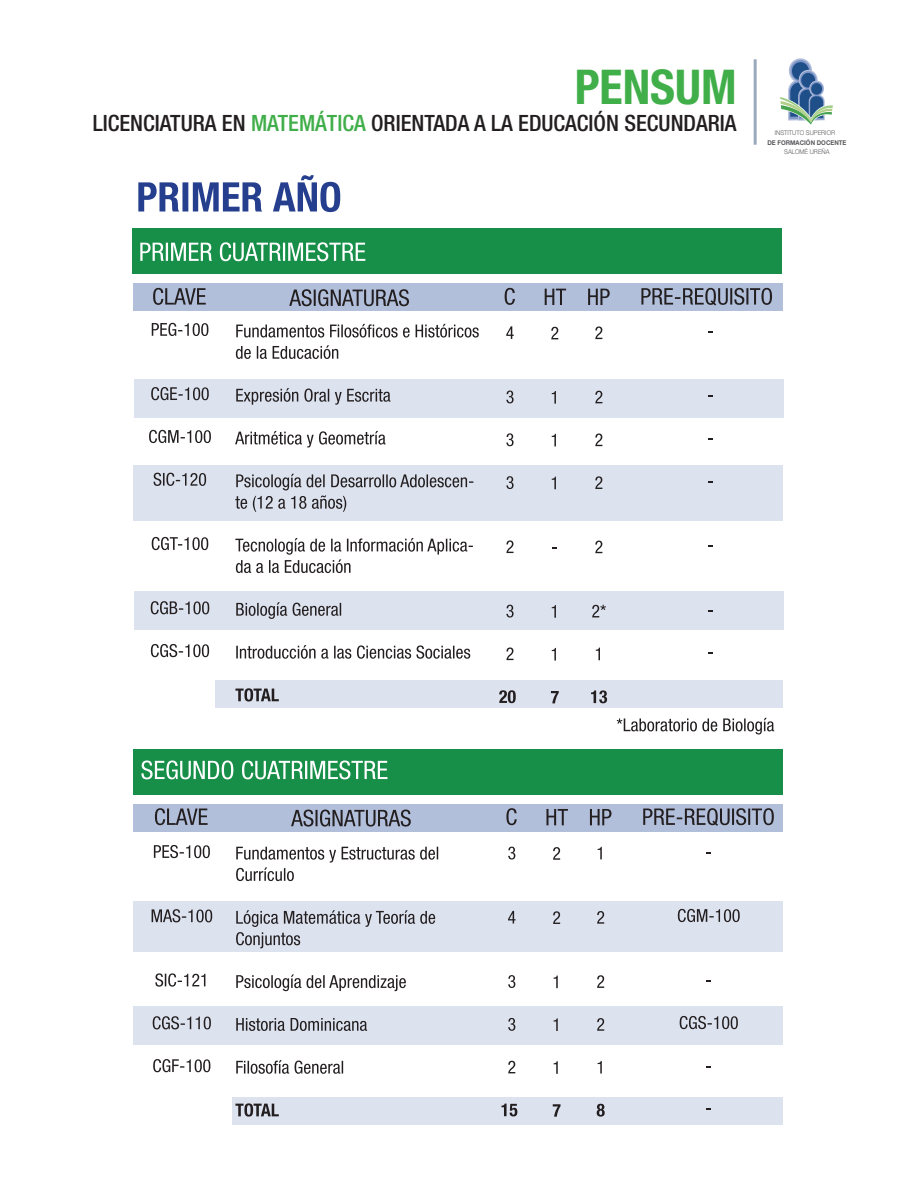
<style>
.page{position:relative;width:918px;height:1188px;background:#fff}
.page>*{position:absolute;margin:0;border:0;box-sizing:border-box;transform-origin:0 0}
.t1{font:700 condensed 48px "Helvetica Neue";color:#40ae49}
.t2{font:500 condensed 22.5px "Helvetica Neue";color:#231f20}
.t3{font:300 6.6px "Helvetica Neue";color:#57585b;scale:.92 1}
.t4{font:700 6.6px "Helvetica Neue";color:#57585b;scale:.92 1}
.s1{color:#40ae49}
</style>
<div class="page">
<hr style="left:754px;top:59px;width:3px;height:86px;background:#9ba9bc">
<svg style="left:780px;top:58px;width:53px;height:67px"></svg>
<div style="left:134px;top:379px;width:649px;height:38px;background:#dde2ef"></div>
<div style="left:134px;top:591px;width:649px;height:38px;background:#dde2ef"></div>
<div style="left:133px;top:283px;width:649px;height:28px;background:#b2bfdb"></div>
<div style="left:215px;top:681px;width:567px;height:27px;background:#dde2ef"></div>
<div style="left:134px;top:465px;width:649px;height:55px;background:#dde2ef"></div>
<svg style="left:138px;top:175px;width:202px;height:37px"></svg>
<div style="left:132px;top:229px;width:649px;height:45px;background:#178f48"></div>
<svg style="left:140px;top:242px;width:225px;height:19px"></svg>
<svg style="left:153px;top:288px;width:53px;height:17px"></svg>
<svg style="left:289px;top:289px;width:120px;height:17px"></svg>
<svg style="left:641px;top:288px;width:131px;height:18px"></svg>
<svg style="left:505px;top:288px;width:10px;height:17px"></svg>
<svg style="left:545px;top:289px;width:21px;height:16px"></svg>
<svg style="left:588px;top:289px;width:22px;height:16px"></svg>
<svg style="left:235px;top:688px;width:44px;height:14px"></svg>
<svg style="left:236px;top:645px;width:234px;height:14px"></svg>
<svg style="left:236px;top:602px;width:105px;height:17px"></svg>
<svg style="left:235px;top:538px;width:238px;height:35px"></svg>
<svg style="left:235px;top:474px;width:238px;height:38px"></svg>
<svg style="left:235px;top:431px;width:151px;height:16px"></svg>
<svg style="left:236px;top:388px;width:155px;height:17px"></svg>
<svg style="left:236px;top:345px;width:102px;height:14px"></svg>
<svg style="left:236px;top:324px;width:243px;height:14px"></svg>
<svg style="left:151px;top:644px;width:58px;height:13px"></svg>
<svg style="left:151px;top:601px;width:58px;height:13px"></svg>
<svg style="left:152px;top:537px;width:56px;height:13px"></svg>
<svg style="left:154px;top:473px;width:52px;height:13px"></svg>
<svg style="left:149px;top:430px;width:62px;height:13px"></svg>
<svg style="left:151px;top:387px;width:58px;height:13px"></svg>
<svg style="left:152px;top:323px;width:56px;height:13px"></svg>
<svg style="left:499px;top:690px;width:17px;height:13px"></svg>
<svg style="left:506px;top:647px;width:8px;height:13px"></svg>
<svg style="left:506px;top:605px;width:8px;height:13px"></svg>
<svg style="left:506px;top:540px;width:8px;height:13px"></svg>
<svg style="left:506px;top:476px;width:8px;height:13px"></svg>
<svg style="left:506px;top:433px;width:8px;height:13px"></svg>
<svg style="left:506px;top:391px;width:8px;height:12px"></svg>
<svg style="left:506px;top:326px;width:8px;height:13px"></svg>
<svg style="left:551px;top:691px;width:8px;height:12px"></svg>
<svg style="left:552px;top:648px;width:4px;height:13px"></svg>
<svg style="left:552px;top:605px;width:4px;height:13px"></svg>
<svg style="left:552px;top:477px;width:4px;height:12px"></svg>
<svg style="left:552px;top:434px;width:4px;height:12px"></svg>
<svg style="left:552px;top:391px;width:4px;height:13px"></svg>
<svg style="left:551px;top:327px;width:7px;height:12px"></svg>
<svg style="left:591px;top:690px;width:16px;height:13px"></svg>
<svg style="left:596px;top:648px;width:4px;height:12px"></svg>
<svg style="left:592px;top:605px;width:14px;height:12px"></svg>
<svg style="left:595px;top:541px;width:7px;height:12px"></svg>
<svg style="left:595px;top:476px;width:7px;height:13px"></svg>
<svg style="left:595px;top:434px;width:7px;height:12px"></svg>
<svg style="left:595px;top:391px;width:7px;height:12px"></svg>
<svg style="left:595px;top:326px;width:7px;height:13px"></svg>
<svg style="left:617px;top:718px;width:157px;height:16px"></svg>
<div style="left:133px;top:804px;width:649px;height:27px;background:#b2bfdb"></div>
<div style="left:134px;top:901px;width:649px;height:50px;background:#dde2ef"></div>
<div style="left:232px;top:1097px;width:550px;height:27px;background:#dde2ef"></div>
<div style="left:134px;top:1006px;width:649px;height:38px;background:#dde2ef"></div>
<div style="left:134px;top:749px;width:649px;height:46px;background:#178f48"></div>
<svg style="left:141px;top:760px;width:246px;height:19px"></svg>
<svg style="left:155px;top:808px;width:53px;height:17px"></svg>
<svg style="left:291px;top:810px;width:120px;height:17px"></svg>
<svg style="left:643px;top:808px;width:131px;height:18px"></svg>
<svg style="left:506px;top:808px;width:11px;height:17px"></svg>
<svg style="left:546px;top:809px;width:22px;height:16px"></svg>
<svg style="left:590px;top:809px;width:22px;height:16px"></svg>
<svg style="left:235px;top:1103px;width:44px;height:14px"></svg>
<svg style="left:236px;top:1060px;width:107px;height:14px"></svg>
<svg style="left:236px;top:1018px;width:131px;height:13px"></svg>
<svg style="left:236px;top:974px;width:170px;height:17px"></svg>
<svg style="left:236px;top:910px;width:199px;height:38px"></svg>
<svg style="left:236px;top:847px;width:202px;height:34px"></svg>
<svg style="left:153px;top:1059px;width:57px;height:13px"></svg>
<svg style="left:153px;top:1016px;width:58px;height:13px"></svg>
<svg style="left:155px;top:973px;width:50px;height:14px"></svg>
<svg style="left:152px;top:909px;width:60px;height:13px"></svg>
<svg style="left:154px;top:845px;width:56px;height:13px"></svg>
<svg style="left:501px;top:1104px;width:16px;height:12px"></svg>
<svg style="left:508px;top:1061px;width:7px;height:12px"></svg>
<svg style="left:508px;top:1018px;width:7px;height:13px"></svg>
<svg style="left:508px;top:975px;width:7px;height:13px"></svg>
<svg style="left:508px;top:911px;width:8px;height:13px"></svg>
<svg style="left:508px;top:847px;width:7px;height:13px"></svg>
<svg style="left:553px;top:1104px;width:8px;height:13px"></svg>
<svg style="left:554px;top:1061px;width:4px;height:13px"></svg>
<svg style="left:554px;top:1018px;width:4px;height:13px"></svg>
<svg style="left:554px;top:976px;width:4px;height:12px"></svg>
<svg style="left:553px;top:911px;width:7px;height:13px"></svg>
<svg style="left:553px;top:847px;width:7px;height:13px"></svg>
<svg style="left:597px;top:1104px;width:8px;height:13px"></svg>
<svg style="left:598px;top:1061px;width:4px;height:13px"></svg>
<svg style="left:597px;top:1018px;width:7px;height:13px"></svg>
<svg style="left:597px;top:975px;width:7px;height:13px"></svg>
<svg style="left:597px;top:911px;width:7px;height:13px"></svg>
<svg style="left:598px;top:847px;width:4px;height:12px"></svg>
<svg style="left:680px;top:1016px;width:58px;height:13px"></svg>
<svg style="left:678px;top:909px;width:62px;height:13px"></svg>
<h1 class="t1" style="left:575px;top:58px;width:163px">PENSUM</h1>
<p class="t2" style="left:93px;top:110px;width:645px">LICENCIATURA EN <span class="s1">MATEMÁTICA</span> ORIENTADA A LA EDUCACIÓN SECUNDARIA</p>
<p class="t3" style="left:775px;top:129px;width:67px">INSTITUTO SUPERIOR</p>
<p class="t4" style="left:767px;top:138px;width:87px">DE FORMACIÓN DOCENTE</p>
<p class="t3" style="left:784px;top:148px;width:51px">SALOMÉ UREÑA</p>
</div>
